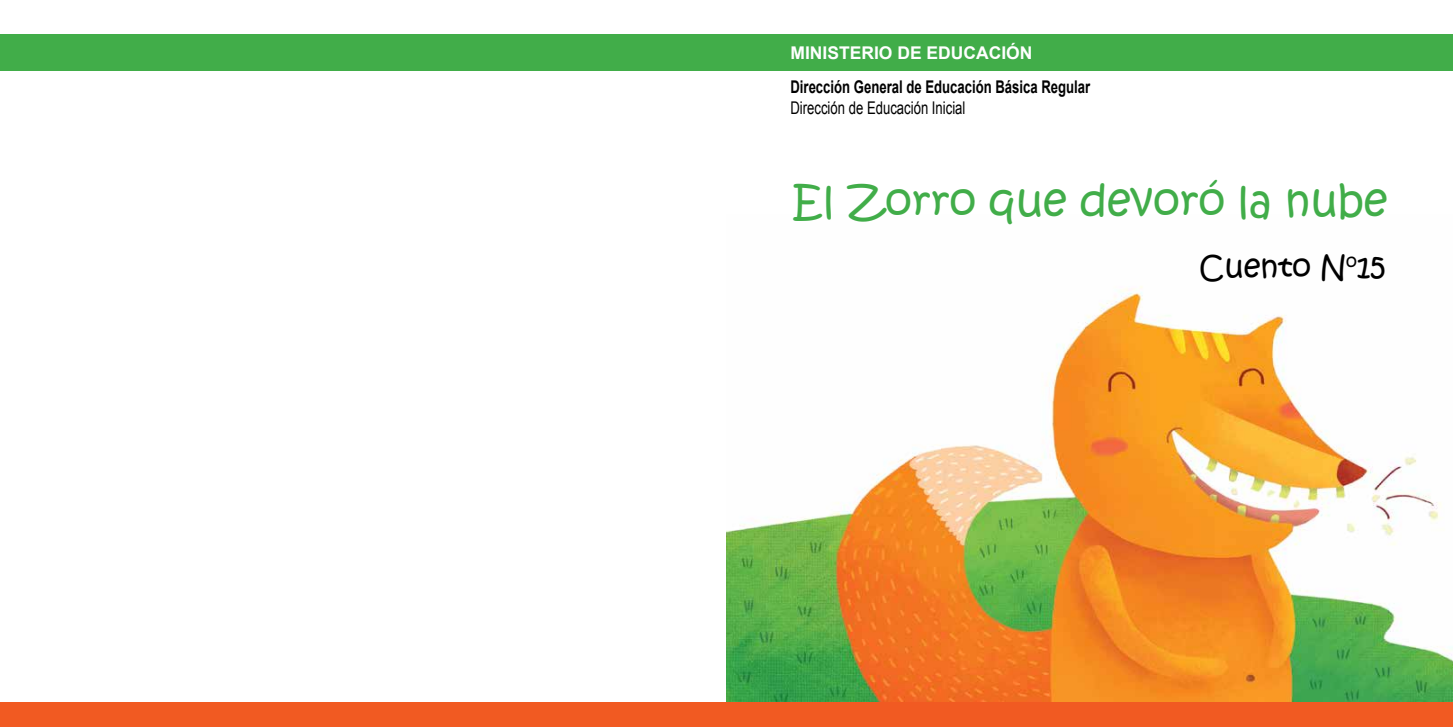
<style>
.page{position:relative;width:1453px;height:727px;background:#fff}
.page>*{position:absolute;margin:0;border:0;box-sizing:border-box;transform-origin:0 0}
.t1{font:42.5px "Kristen ITC";color:#41ad49}
.t2{font:30px "Kristen ITC";color:#000}
.t3{font:700 17.5px "Arial";color:#000;scale:.75 1}
.t4{font:17.5px "Arial";color:#000;scale:.75 1}
.t5{font:700 17.5px "Arial";color:#fff}
</style>
<div class="page">
<div style="left:0;top:34px;width:726px;height:37px;background:#41ad49"></div>
<div style="left:0;top:702px;width:726px;height:24px;background:#f15a22"></div>
<div style="left:726px;top:34px;width:727px;height:37px;background:#41ad49"></div>
<img style="left:727px;top:286px;width:726px;height:416px">
<div style="left:726px;top:702px;width:727px;height:24px;background:#f15a22"></div>
<p class="t5" style="left:790px;top:41px;width:244px">MINISTERIO DE EDUCACIÓN</p>
<p class="t3" style="left:790px;top:75px;width:401px">Dirección General de Educación Básica Regular</p>
<p class="t4" style="left:790px;top:96px;width:235px">Dirección de Educación Inicial</p>
<h1 class="t1" style="left:792px;top:173px;width:597px">El Zorro que devoró la nube</h1>
<h2 class="t2" style="left:1199px;top:247px;width:188px">Cuento N<sup>o</sup>15</h2>
</div>
